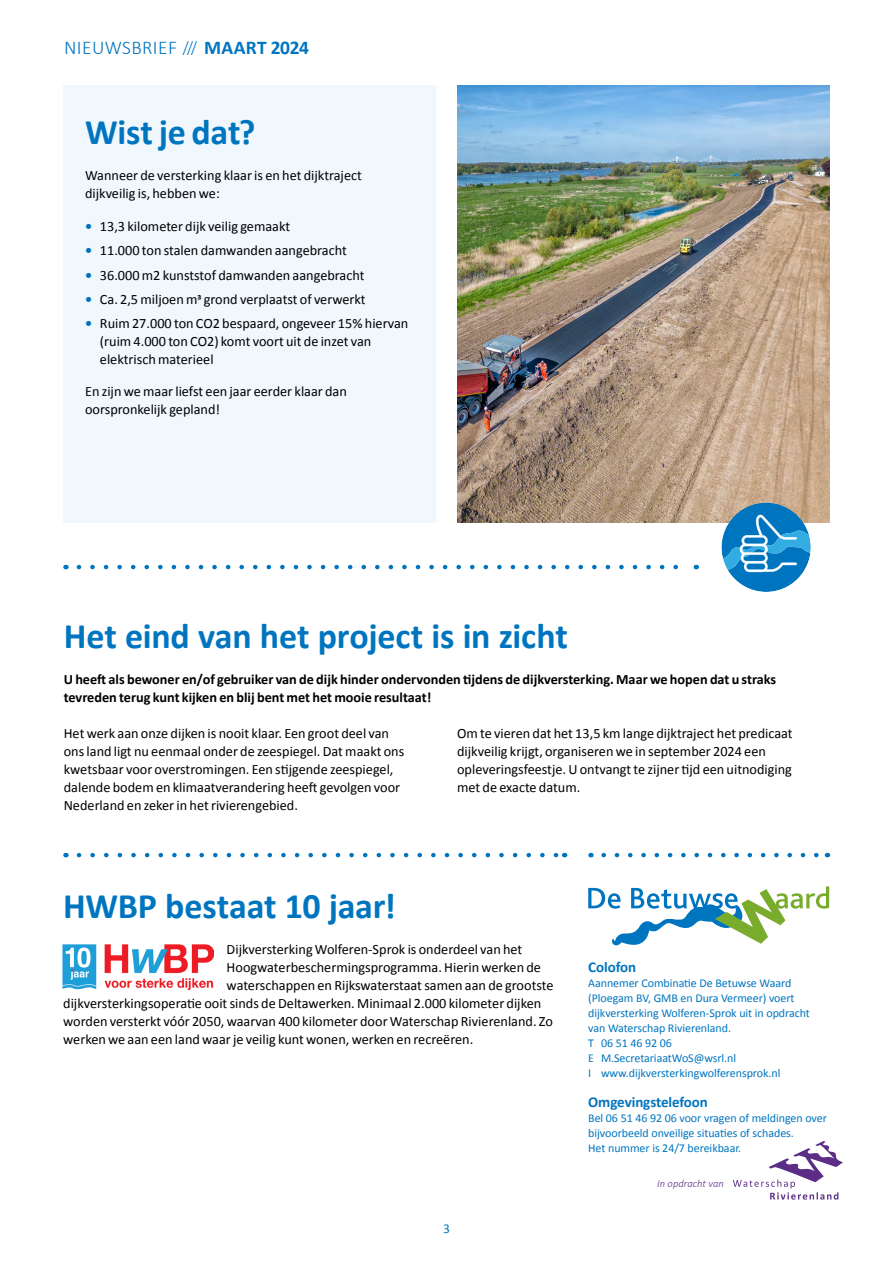
<style>
.page{position:relative;width:893px;height:1263px;background:#fff}
.page>*{position:absolute;margin:0;border:0;box-sizing:border-box;transform-origin:0 0}
.KOP_Artikel{font:700 36px "Calibri";letter-spacing:-.005em;color:#0075bf}
.Artikel_Body{font:700 36px "Calibri";letter-spacing:-.005em;color:#0075bf}
.t1{font:300 19.5px "Calibri";letter-spacing:.02em;color:#0075bf}
.Colofon_Kop{font:700 15px "Calibri";letter-spacing:-.005em;color:#0075bf}
.Artikel_Body-2{font:14.25px/18px "Calibri";color:#000}
.Artikel_Intro{font:700 14.25px/18px "Calibri";color:#000}
.t2{font:13.5px "Calibri";color:#0075bf}
.Colofon_Body{font:12px/15px "Calibri";letter-spacing:-.005em;color:#0075bf}
.Colofon_contactgegevens{font:12px "Calibri";letter-spacing:-.005em;color:#0075bf}
.t3{font:italic 300 10.65px "Calibri";color:#5b2d87}
.s1{font-size:16.5px}
.s2{font-weight:700}
.s3{font-weight:700;color:#0075bf}
</style>
<div class="page">
<svg style="left:79px;top:853px;width:478px;height:4px"></svg>
<svg style="left:79px;top:565px;width:599px;height:4px"></svg>
<img style="left:457px;top:85px;width:372px;height:437px">
<svg style="left:721px;top:503px;width:90px;height:89px"></svg>
<svg style="left:733px;top:1141px;width:110px;height:58px"></svg>
<div style="left:64px;top:85px;width:372px;height:437px;background:#f0f7fd"></div>
<img style="left:63px;top:945px;width:151px;height:44px">
<svg style="left:588px;top:886px;width:241px;height:60px"></svg>
<svg style="left:604px;top:853px;width:215px;height:4px"></svg>
<h2 class="t1" style="left:64px;top:35px;width:246px">NIEUWSBRIEF <span class="s1">///</span> <span class="s2">MAART 2024</span></h2>
<p class="Artikel_Body" style="left:85px;top:107px;width:172px">Wist je dat?</p>
<p class="Artikel_Body-2" style="left:85px;top:166px;width:278px">Wanneer de versterking klaar is en het dijktraject dijkveilig is, hebben we:</p>
<p class="Artikel_Body-2" style="left:85px;top:217px;width:207px"><span class="s3">•</span> 13,3 kilometer dijk veilig gemaakt</p>
<p class="Artikel_Body-2" style="left:85px;top:241px;width:263px"><span class="s3">•</span> 11.000 ton stalen damwanden aangebracht</p>
<p class="Artikel_Body-2" style="left:85px;top:266px;width:281px"><span class="s3">•</span> 36.000 m2 kunststof damwanden aangebracht</p>
<p class="Artikel_Body-2" style="left:85px;top:290px;width:282px"><span class="s3">•</span> Ca. 2,5 miljoen m3 grond verplaatst of verwerkt</p>
<p class="Artikel_Body-2" style="left:100px;top:314px;width:310px;text-indent:-15px"><span class="s3">•</span> Ruim 27.000 ton CO2 bespaard, ongeveer 15% hiervan (ruim 4.000 ton CO2) komt voort uit de inzet van elektrisch materieel</p>
<p class="Artikel_Body-2" style="left:85px;top:382px;width:263px">En zijn we maar liefst een jaar eerder klaar dan oorspronkelijk gepland!</p>
<h1 class="KOP_Artikel" style="left:64px;top:610px;width:506px">Het eind van het project is in zicht</h1>
<p class="Artikel_Intro" style="left:64px;top:670px;width:714px">U heeft als bewoner en/of gebruiker van de dijk hinder ondervonden tijdens de dijkversterking. Maar we hopen dat u straks tevreden terug kunt kijken en blij bent met het mooie resultaat!</p>
<p class="Artikel_Body-2" style="left:64px;top:724px;width:342px">Het werk aan onze dijken is nooit klaar. Een groot deel van ons land ligt nu eenmaal onder de zeespiegel. Dat maakt ons kwetsbaar voor overstromingen. Een stijgende zeespiegel, dalende bodem en klimaatverandering heeft gevolgen voor Nederland en zeker in het rivierengebied.</p>
<p class="Artikel_Body-2" style="left:457px;top:724px;width:337px">Om te vieren dat het 13,5 km lange dijktraject het predicaat dijkveilig krijgt, organiseren we in september 2024 een opleveringsfeestje. U ontvangt te zijner tijd een uitnodiging met de exacte datum.</p>
<h1 class="KOP_Artikel" style="left:63px;top:880px;width:334px">HWBP bestaat 10 jaar!</h1>
<p class="Artikel_Body-2" style="left:227px;top:940px;width:297px">Dijkversterking Wolferen-Sprok is onderdeel van het</p>
<p class="Artikel_Body-2" style="left:227px;top:958px;width:316px">Hoogwaterbeschermingsprogramma. Hierin werken de</p>
<p class="Artikel_Body-2" style="left:227px;top:976px;width:328px">waterschappen en Rijkswaterstaat samen aan de grootste</p>
<p class="Artikel_Body-2" style="left:63px;top:994px;width:480px">dijkversterkingsoperatie ooit sinds de Deltawerken. Minimaal 2.000 kilometer dijken</p>
<p class="Artikel_Body-2" style="left:63px;top:1012px;width:491px">worden versterkt vóór 2050, waarvan 400 kilometer door Waterschap Rivierenland. Zo</p>
<p class="Artikel_Body-2" style="left:63px;top:1030px;width:412px">werken we aan een land waar je veilig kunt wonen, werken en recreëren.</p>
<p class="t2" style="left:443px;top:1219px;width:8px">3</p>
<h1 class="Colofon_Kop" style="left:588px;top:956px;width:49px">Colofon</h1>
<p class="Colofon_Body" style="left:588px;top:975px;width:223px">Aannemer Combinatie De Betuwse Waard (Ploegam BV, GMB en Dura Vermeer) voert dijkversterking Wolferen-Sprok uit in opdracht van Waterschap Rivierenland.</p>
<p class="Colofon_contactgegevens" style="left:588px;top:1035px;width:85px">T 06 51 46 92 06</p>
<p class="Colofon_contactgegevens" style="left:588px;top:1050px;width:149px">E M.SecretariaatWoS@wsrl.nl</p>
<p class="Colofon_contactgegevens" style="left:588px;top:1065px;width:194px">I www.dijkversterkingwolferensprok.nl</p>
<h1 class="Colofon_Kop" style="left:588px;top:1091px;width:121px">Omgevingstelefoon</h1>
<p class="Colofon_Body" style="left:588px;top:1110px;width:240px">Bel 06 51 46 92 06 voor vragen of meldingen over bijvoorbeeld onveilige situaties of schades.<br>Het nummer is 24/7 bereikbaar.</p>
<p class="t3" style="left:657px;top:1176px;width:68px">In opdracht van</p>
</div>
